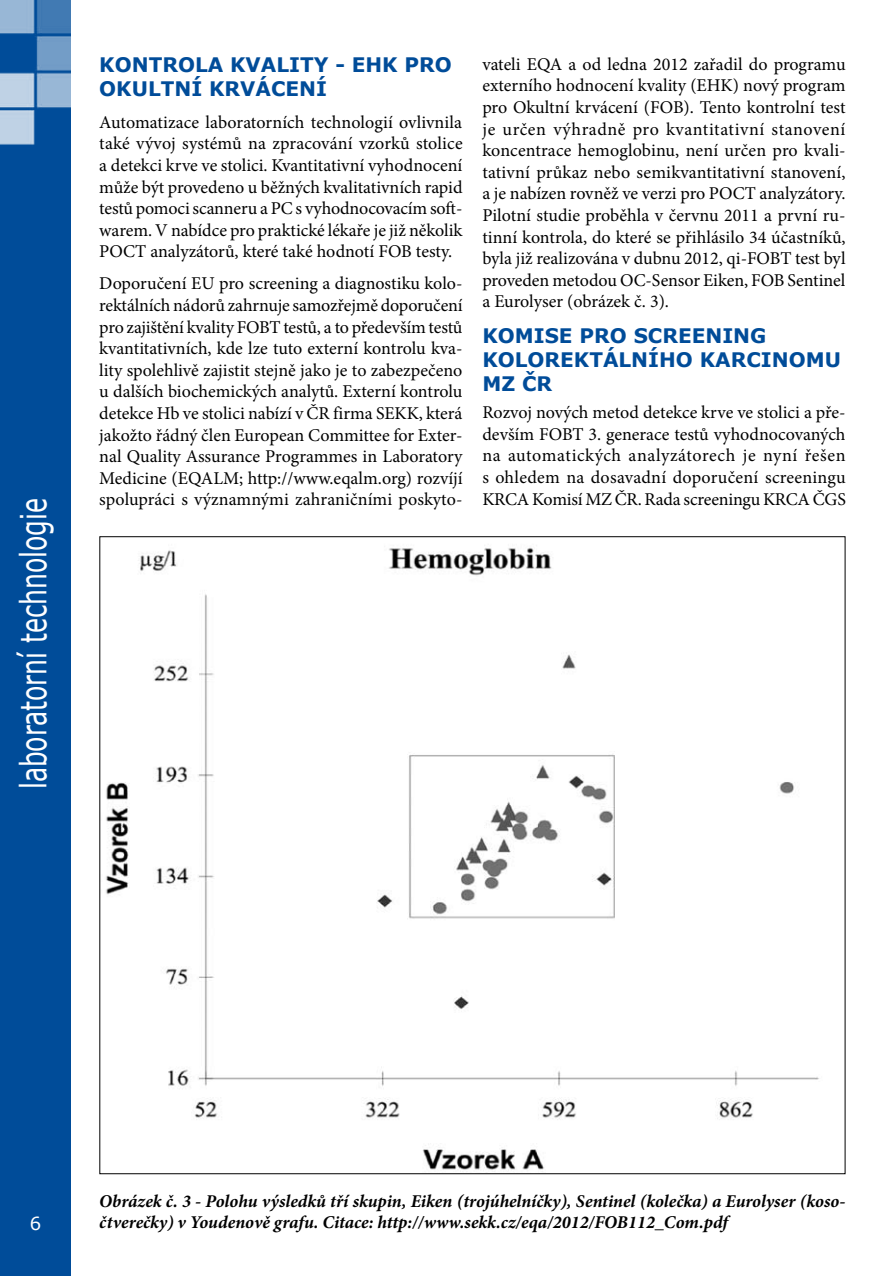
<style>
.page{position:relative;width:891px;height:1276px;background:#fff}
.page>*{position:absolute;margin:0;border:0;box-sizing:border-box;transform-origin:0 0}
.t1{font:36px "Verdana";color:#fff;scale:.7 1}
.t2{font:700 20px/24px "Verdana";color:#004c99}
.t3{font:18px/21.6px "Minion Pro";letter-spacing:-.005em;color:#000;text-align:justify}
.t4{font:italic 700 18px/21.6px "Minion Pro";letter-spacing:-.005em;color:#000}
</style>
<div class="page">
<img style="left:0;top:0;width:71px;height:1276px">
<img style="left:106px;top:547px;width:713px;height:625px">
<svg style="left:31px;top:1216px;width:9px;height:14px"></svg>
<h1 class="t1" style="left:10px;top:789px;width:418px;rotate:-90deg">laboratorní technologie</h1>
<p class="t2" style="left:99px;top:52px;width:350px">KO NT RO LA KVALITY - E HK PRO<br>OKULTNÍ KRVÁCENÍ</p>
<p class="t3" style="left:99px;top:111px;width:364px">Automatizace laboratorních technologií ovlivnila také vývoj systémů na zpracování vzorků stolice a detekci krve ve stolici. Kvantitativní vyhodnocení může být provedeno u běžných kvalitativních rapid testů pomoci scanneru a PC s vyhodnocovacím soft&shy;warem. V nabídce pro praktické lékaře je již několik POCT analyzátorů, které také hodnotí FOB testy.</p>
<p class="t3" style="left:99px;top:273px;width:365px">Doporučení EU pro screening a diagnostiku kolo&shy;rektálních nádorů zahrnuje samozřejmě doporučení pro zajištění kvality FOBT testů, a to především testů kvantitativních, kde lze tuto externí kontrolu kva&shy;lity spolehlivě zajistit stejně jako je to zabezpečeno u dalších biochemických analytů. Externí kontrolu detekce Hb ve stolici nabízí v ČR firma SEKK, která jakožto řádný člen European Committee for Exter&shy;nal Quality Assurance Programmes in Laboratory Medicine (EQALM; http://www.eqalm.org) rozvíjí spolupráci s významnými zahraničními poskyto-</p>
<p class="t3" style="left:482px;top:53px;width:364px">vateli EQA a od ledna 2012 zařadil do programu externího hodnocení kvality (EHK) nový program pro Okultní krvácení (FOB). Tento kontrolní test je určen výhradně pro kvantitativní stanovení koncentrace hemoglobinu, není určen pro kvali&shy;tativní průkaz nebo semikvantitativní stanovení, a je nabízen rovněž ve verzi pro POCT analyzátory.<br>Pilotní studie proběhla v červnu 2011 a první ru&shy;tinní kontrola, do které se přihlásilo 34 účastníků, byla již realizována v dubnu 2012, qi-FOBT test byl proveden metodou OC-Sensor Eiken, FOB Sentinel a Eurolyser (obrázek č. 3).</p>
<p class="t2" style="left:482px;top:323px;width:285px">KOMISE PRO SCREENING<br>KOLOREKTÁLNÍHO</p>
<p class="t2" style="left:699px;top:347px;width:143px">KARCINOMU</p>
<p class="t2" style="left:482px;top:371px;width:70px">MZ ČR</p>
<p class="t3" style="left:482px;top:402px;width:365px">Rozvoj nových metod detekce krve ve stolici a pře&shy;devším FOBT 3. generace testů vyhodnocovaných na automatických analyzátorech je nyní řešen s ohledem na dosavadní doporučení screeningu KRCA Komisí MZ ČR. Rada screeningu KRCA ČGS</p>
<p class="t4" style="left:99px;top:1189px;width:747px">Obrázek č. 3 - Polohu výsledků tří skupin, Eiken (trojúhelníčky), Sentinel (kolečka) a Eurolyser (koso&shy;čtverečky) v Youdenově grafu. Citace: http://www.sekk.cz/eqa/2012/FOB112_Com.pdf</p>
</div>
